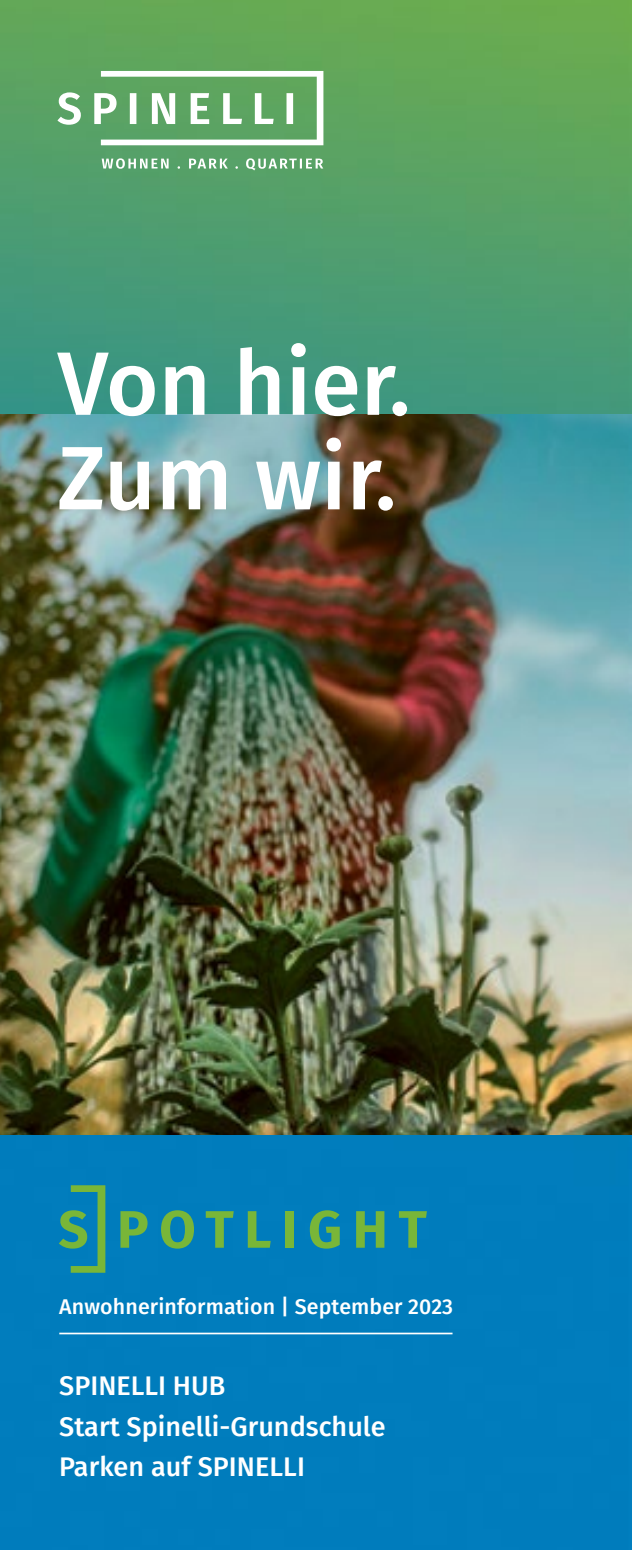
<style>
.page{position:relative;width:632px;height:1550px;background:#fff}
.page>*{position:absolute;margin:0;border:0;box-sizing:border-box;transform-origin:0 0}
.t1{font:500 90px/94.5px "Fira Sans";color:#fff}
.t2{font:500 27px/40.5px "Fira Sans";color:#fff}
.t3{font:500 21.38px "Fira Sans";letter-spacing:.005em;color:#fff}
</style>
<div class="page">
<img style="left:0;top:0;width:631px;height:1550px">
<svg style="left:57px;top:71px;width:266px;height:99px"></svg>
<svg style="left:120px;top:1211px;width:27px;height:37px"></svg>
<svg style="left:161px;top:1210px;width:33px;height:39px"></svg>
<svg style="left:206px;top:1211px;width:28px;height:37px"></svg>
<svg style="left:248px;top:1211px;width:22px;height:37px"></svg>
<div style="left:285px;top:1211px;width:9px;height:37px;background:#79b638"></div>
<svg style="left:310px;top:1210px;width:29px;height:39px"></svg>
<svg style="left:356px;top:1211px;width:28px;height:37px"></svg>
<svg style="left:399px;top:1211px;width:27px;height:37px"></svg>
<svg style="left:59px;top:1185px;width:46px;height:88px;background:#309388"></svg>
<hr style="left:59px;top:1333px;width:393px;height:1px;background:#fff">
<img style="left:0;top:414px;width:631px;height:720px">
<h1 class="t1" style="left:57px;top:336px;width:354px">Von hier.<br>Zum wir.</h1>
<p class="t3" style="left:59px;top:1292px;width:395px">Anwohnerinformation | September 2023</p>
<p class="t2" style="left:59px;top:1365px;width:328px">SPINELLI HUB<br>Start Spinelli-Grundschule<br>Parken auf SPINELLI</p>
</div>
